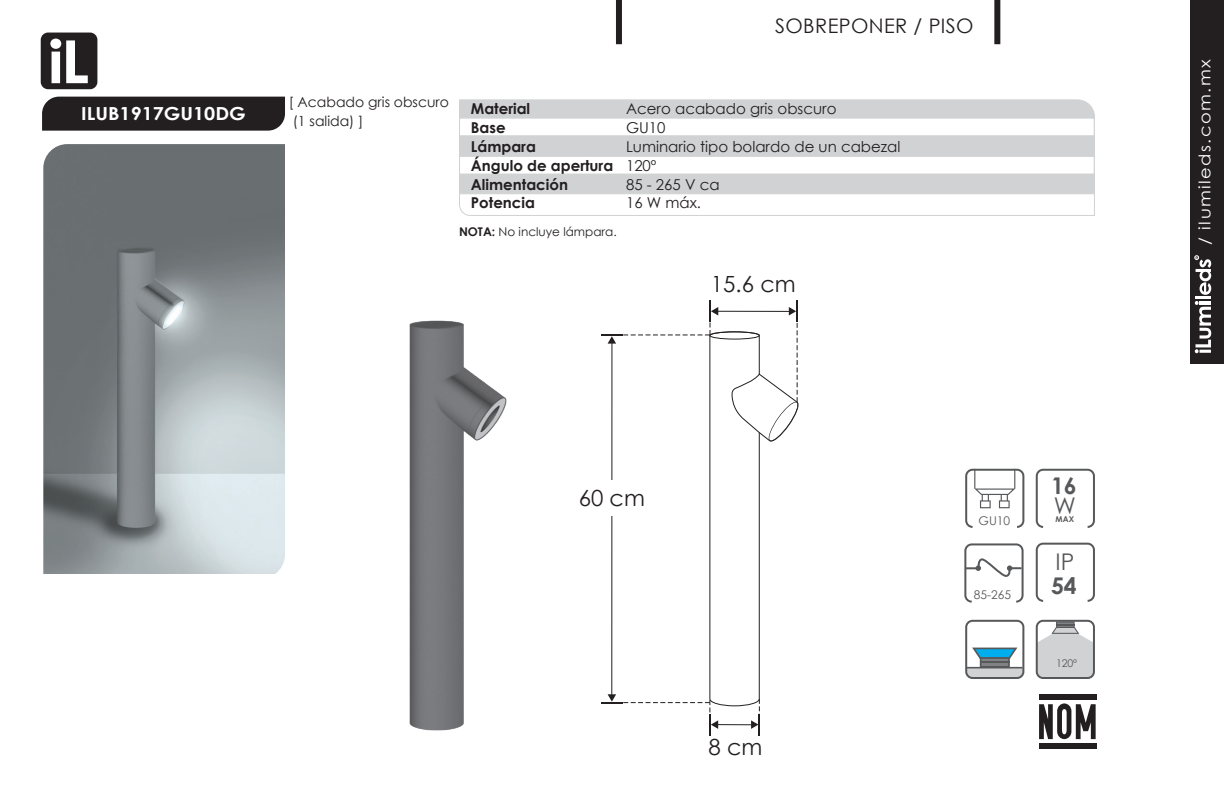
<style>
.page{position:relative;width:1224px;height:792px;background:#fff}
.page>*{position:absolute;margin:0;border:0;box-sizing:border-box;transform-origin:0 0}
.t1{font:700 23px "Century Gothic";color:#57585a}
.t2{font:23px "Century Gothic";color:#57585a}
.t3{font:22.2px "Century Gothic";color:#231f20}
.t4{font:20px "Century Gothic";letter-spacing:.02em;color:#231f20}
.t5{font:700 18px "Century Gothic";color:#fff;scale:1.1 1}
.t6{font:16px "Century Gothic";letter-spacing:.08em;color:#fff;scale:1.12 1}
.t7{font:15px "Century Gothic";color:#231f20}
.t8{font:700 15px "Century Gothic";color:#231f20}
.t9{font:14px "Century Gothic";color:#231f20}
.t10{font:12px "Century Gothic";color:#231f20}
.t11{font:12px "Century Gothic";color:#57585a}
.t12{font:10.6px "Century Gothic";color:#57585a}
.t13{font:700 8px "Century Gothic";color:#57585a}
.s1{font-weight:700}
</style>
<div class="page">
<div style="left:1190px;top:0;width:34px;height:364px;background:#231f20"></div>
<hr style="left:1196px;top:296px;width:15px;height:3px;background:#fff">
<svg style="left:1195px;top:301px;width:16px;height:52px"></svg>
<svg style="left:1195px;top:255px;width:16px;height:40px"></svg>
<div style="left:616px;top:0;width:6px;height:44px;background:#231f20"></div>
<div style="left:994px;top:0;width:6px;height:44px;background:#231f20"></div>
<div style="left:965px;top:469px;width:59px;height:59px;border:2px solid #57585a;border-radius:6px"></div>
<svg style="left:974px;top:469px;width:41px;height:39px"></svg>
<div style="left:964px;top:543px;width:60px;height:60px;border:2px solid #57585a;border-radius:6px"></div>
<svg style="left:964px;top:557px;width:60px;height:21px"></svg>
<div style="left:1036px;top:543px;width:59px;height:59px;border:2px solid #57585a;border-radius:6px"></div>
<svg style="left:968px;top:648px;width:53px;height:28px"></svg>
<hr style="left:980px;top:662px;width:30px;height:1px;background:#57585a">
<div style="left:965px;top:620px;width:59px;height:59px;border:2px solid #57585a;border-radius:6px"></div>
<hr style="left:967px;top:667px;width:55px;height:1px;background:#57585a">
<svg style="left:1039px;top:623px;width:53px;height:53px"></svg>
<div style="left:1036px;top:620px;width:59px;height:59px;border:2px solid #57585a;border-radius:6px"></div>
<img style="left:409px;top:320px;width:98px;height:411px">
<hr style="left:758px;top:714px;width:2px;height:22px;background:#231f20">
<hr style="left:709px;top:714px;width:2px;height:22px;background:#231f20">
<hr style="left:796px;top:300px;width:2px;height:22px;background:#231f20">
<hr style="left:709px;top:300px;width:2px;height:22px;background:#231f20">
<svg style="left:601px;top:307px;width:198px;height:422px"></svg>
<div style="left:1036px;top:469px;width:59px;height:59px;border:2px solid #57585a;border-radius:6px"></div>
<div style="left:1039px;top:695px;width:57px;height:5px;background:#231f20"></div>
<div style="left:1039px;top:744px;width:57px;height:5px;background:#231f20"></div>
<svg style="left:1039px;top:703px;width:57px;height:36px"></svg>
<img style="left:43px;top:144px;width:242px;height:430px">
<div style="left:42px;top:97px;width:243px;height:34px;background:#231f20"></div>
<div style="left:459px;top:99px;width:636px;height:94px;background:#d1d2d4"></div>
<div style="left:459px;top:118px;width:636px;height:18px;background:#fff;border:1px solid #d1d2d4"></div>
<div style="left:459px;top:156px;width:636px;height:19px;background:#fff;border:1px solid #d1d2d4"></div>
<svg style="left:459px;top:193px;width:636px;height:23px"></svg>
<div style="left:41px;top:33px;width:56px;height:56px;background:#231f20;border-radius:7px"></div>
<svg style="left:50px;top:39px;width:38px;height:44px"></svg>
<p class="t5" style="left:81px;top:100px;width:151px">ILUB1917GU10DG</p>
<p class="t4" style="left:775px;top:12px;width:200px">SOBREPONER / PISO</p>
<p class="t9" style="left:289px;top:92px;width:162px">[ Acabado gris obscuro</p>
<p class="t9" style="left:293px;top:111px;width:72px">(1 salida) ]</p>
<p class="t8" style="left:471px;top:98px;width:61px">Material</p>
<p class="t8" style="left:471px;top:116px;width:36px">Base</p>
<p class="t8" style="left:471px;top:135px;width:67px">Lámpara</p>
<p class="t8" style="left:471px;top:154px;width:144px">Ángulo de apertura</p>
<p class="t8" style="left:471px;top:173px;width:99px">Alimentación</p>
<p class="t8" style="left:471px;top:192px;width:66px">Potencia</p>
<p class="t10" style="left:459px;top:223px;width:159px"><span class="s1">NOTA:</span> No incluye lámpara.</p>
<p class="t7" style="left:626px;top:98px;width:212px">Acero acabado gris obscuro</p>
<p class="t7" style="left:626px;top:117px;width:41px">GU10</p>
<p class="t7" style="left:626px;top:136px;width:276px">Luminario tipo bolardo de un cabezal</p>
<p class="t7" style="left:626px;top:155px;width:32px">120º</p>
<p class="t7" style="left:626px;top:174px;width:95px">85 - 265 V ca</p>
<p class="t7" style="left:626px;top:192px;width:77px">16 W máx.</p>
<p class="t3" style="left:711px;top:270px;width:86px">15.6 cm</p>
<p class="t3" style="left:579px;top:484px;width:68px">60 cm</p>
<p class="t3" style="left:709px;top:733px;width:55px">8 cm</p>
<p class="t11" style="left:979px;top:512px;width:33px">GU10</p>
<p class="t11" style="left:974px;top:586px;width:39px">85-265</p>
<p class="t1" style="left:1051px;top:468px;width:27px">16</p>
<p class="t2" style="left:1054px;top:490px;width:24px">W</p>
<p class="t13" style="left:1056px;top:513px;width:20px">MAX</p>
<p class="t2" style="left:1055px;top:545px;width:20px">IP</p>
<p class="t1" style="left:1051px;top:568px;width:27px">54</p>
<p class="t12" style="left:1056px;top:655px;width:22px">120º</p>
<p class="t6" style="left:1193px;top:245px;width:167px;rotate:-90deg">/ ilumileds.com.mx</p>
</div>
